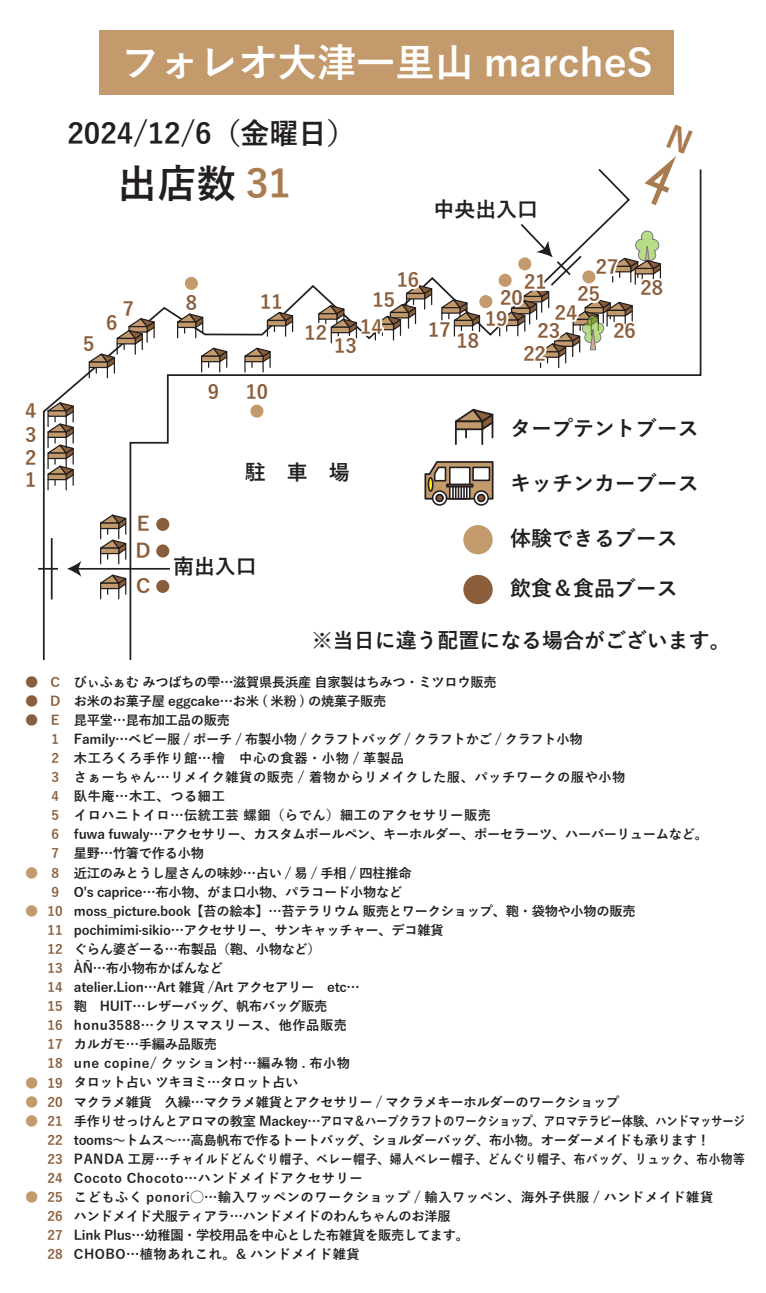
<style>
.page{position:relative;width:766px;height:1293px;background:#fff}
.page>*{position:absolute;margin:0;border:0;box-sizing:border-box;transform-origin:0 0}
.t1{font:700 39.5px "Yu Gothic";color:#231f20}
.t2{font:700 39.25px "Yu Gothic";color:#fff}
.t3{font:700 28.75px "Yu Gothic";color:#231f20}
.t4{font:700 20.88px "Yu Gothic";color:#231f20}
.t5{font:700 19.62px/35px "Yu Gothic";color:#8a5d3b}
.t6{font:700 13.25px/19.1px "Yu Gothic";letter-spacing:-.02em;color:#231f20}
.t7{font:700 13.25px/19.1px "Yu Gothic";color:#8a5d3b}
.t8{font:700 13.25px/19.1px "Yu Gothic";color:#c39a6b;text-align:justify}
.s1{color:#a97b50}
</style>
<div class="page">
<div style="left:99px;top:31px;width:575px;height:64px;background:#c39a6b"></div>
<hr style="left:51px;top:538px;width:2px;height:61px;background:#231f20">
<hr style="left:38px;top:568px;width:20px;height:2px;background:#231f20">
<svg style="left:129px;top:169px;width:573px;height:491px"></svg>
<svg style="left:173px;top:312px;width:33px;height:26px"></svg>
<div style="left:177px;top:321px;width:19px;height:7px;background:#c39a6b;border:1px solid #231f20"></div>
<svg style="left:263px;top:311px;width:32px;height:25px"></svg>
<svg style="left:267px;top:320px;width:19px;height:6px"></svg>
<svg style="left:197px;top:347px;width:33px;height:25px"></svg>
<svg style="left:201px;top:356px;width:19px;height:6px"></svg>
<hr style="left:77px;top:568px;width:93px;height:2px;background:#231f20">
<svg style="left:67px;top:561px;width:14px;height:16px"></svg>
<svg style="left:44px;top:401px;width:30px;height:89px"></svg>
<div style="left:47px;top:431px;width:20px;height:7px;background:#c39a6b;border:1px solid #231f20"></div>
<svg style="left:100px;top:514px;width:27px;height:50px"></svg>
<div style="left:100px;top:522px;width:19px;height:7px;background:#c39a6b;border:1px solid #231f20"></div>
<svg style="left:100px;top:574px;width:27px;height:25px"></svg>
<div style="left:100px;top:582px;width:19px;height:7px;background:#c39a6b;border:1px solid #231f20"></div>
<svg style="left:85px;top:317px;width:72px;height:61px"></svg>
<svg style="left:116px;top:338px;width:20px;height:6px"></svg>
<svg style="left:241px;top:347px;width:32px;height:25px"></svg>
<svg style="left:244px;top:356px;width:19px;height:6px"></svg>
<svg style="left:302px;top:222px;width:364px;height:145px"></svg>
<div style="left:463px;top:525px;width:29px;height:29px;background:#c39a6b;border-radius:50%"></div>
<div style="left:463px;top:575px;width:29px;height:29px;background:#8a5d3b;border-radius:50%"></div>
<div style="left:185px;top:277px;width:13px;height:13px;background:#c39a6b;border-radius:50%"></div>
<div style="left:250px;top:405px;width:13px;height:13px;background:#c39a6b;border-radius:50%"></div>
<div style="left:498px;top:274px;width:13px;height:13px;background:#c39a6b;border-radius:50%"></div>
<div style="left:518px;top:257px;width:13px;height:13px;background:#c39a6b;border-radius:50%"></div>
<div style="left:582px;top:270px;width:13px;height:13px;background:#c39a6b;border-radius:50%"></div>
<div style="left:156px;top:518px;width:13px;height:13px;background:#8a5d3b;border-radius:50%"></div>
<div style="left:156px;top:544px;width:13px;height:13px;background:#8a5d3b;border-radius:50%"></div>
<div style="left:156px;top:580px;width:13px;height:13px;background:#8a5d3b;border-radius:50%"></div>
<div style="left:479px;top:295px;width:13px;height:13px;background:#c39a6b;border-radius:50%"></div>
<svg style="left:639px;top:156px;width:53px;height:55px"></svg>
<h2 class="t2" style="left:121px;top:41px;width:533px">フォレオ大津一里山 marcheS</h2>
<h3 class="t3" style="left:67px;top:117px;width:290px">2024/12/6（金曜日）</h3>
<h1 class="t1" style="left:117px;top:161px;width:175px">出店数 <span class="s1">31</span></h1>
<h3 class="t4" style="left:433px;top:197px;width:106px">中央出入口</h3>
<h3 class="t5" style="left:25px;top:393px;width:13px">4</h3>
<h3 class="t5" style="left:25px;top:417px;width:13px">3</h3>
<h3 class="t5" style="left:25px;top:441px;width:13px">2</h3>
<h3 class="t5" style="left:25px;top:463px;width:13px">1</h3>
<h3 class="t5" style="left:83px;top:327px;width:13px">5</h3>
<h3 class="t5" style="left:123px;top:291px;width:13px">7</h3>
<h3 class="t5" style="left:106px;top:306px;width:13px">6</h3>
<h3 class="t5" style="left:137px;top:507px;width:14px">E</h3>
<h3 class="t5" style="left:135px;top:534px;width:17px">D<br>C</h3>
<h3 class="t5" style="left:186px;top:286px;width:13px">8</h3>
<h3 class="t5" style="left:260px;top:284px;width:24px">11</h3>
<h3 class="t5" style="left:304px;top:315px;width:24px">12</h3>
<h3 class="t5" style="left:396px;top:263px;width:24px">16</h3>
<h3 class="t5" style="left:372px;top:282px;width:24px">15</h3>
<h3 class="t5" style="left:360px;top:310px;width:24px">14</h3>
<h3 class="t5" style="left:334px;top:329px;width:24px">13</h3>
<h3 class="t5" style="left:428px;top:313px;width:24px">17</h3>
<h3 class="t5" style="left:456px;top:324px;width:24px">18</h3>
<h3 class="t5" style="left:595px;top:250px;width:24px">27</h3>
<h3 class="t5" style="left:524px;top:265px;width:24px">21</h3>
<h3 class="t5" style="left:640px;top:270px;width:24px">28</h3>
<h3 class="t5" style="left:577px;top:277px;width:24px">25</h3>
<h3 class="t5" style="left:500px;top:280px;width:24px">20</h3>
<h3 class="t5" style="left:554px;top:296px;width:24px">24</h3>
<h3 class="t5" style="left:485px;top:301px;width:24px">19</h3>
<h3 class="t5" style="left:537px;top:314px;width:24px">23</h3>
<h3 class="t5" style="left:613px;top:314px;width:24px">26</h3>
<h3 class="t5" style="left:523px;top:336px;width:24px">22</h3>
<h3 class="t5" style="left:208px;top:375px;width:13px">9</h3>
<h3 class="t5" style="left:245px;top:375px;width:24px">10</h3>
<h3 class="t4" style="left:245px;top:461px;width:106px">駐　車　場</h3>
<h3 class="t4" style="left:510px;top:417px;width:190px">タープテントブース</h3>
<h3 class="t4" style="left:510px;top:472px;width:190px">キッチンカーブース</h3>
<h3 class="t4" style="left:173px;top:554px;width:85px">南出入口</h3>
<h3 class="t4" style="left:510px;top:527px;width:169px">体験できるブース</h3>
<h3 class="t4" style="left:510px;top:576px;width:169px">飲食＆食品ブース</h3>
<p class="t7" style="left:25px;top:672px;width:15px;text-align:justify">● ● ●</p>
<p class="t8" style="left:25px;top:863px;width:15px">●</p>
<p class="t8" style="left:25px;top:901px;width:15px">●</p>
<p class="t8" style="left:25px;top:1073px;width:15px">● ● ●</p>
<p class="t8" style="left:25px;top:1188px;width:15px">●</p>
<p class="t7" style="left:48px;top:672px;width:17px">C<br>D<br>E<br>1<br>2<br>3<br>4<br>5<br>6<br>7<br>8<br>9<br>10<br>11<br>12<br>13<br>14<br>15<br>16<br>17<br>18<br>19<br>20<br>21<br>22<br>23<br>24<br>25<br>26<br>27<br>28</p>
<h3 class="t4" style="left:312px;top:628px;width:420px">※当日に違う配置になる場合がございます。</h3>
<p class="t6" style="left:74px;top:672px;width:672px">びぃふぁむ みつばちの雫…滋賀県長浜産 自家製はちみつ・ミツロウ販売<br>お米のお菓子屋 eggcake…お米 ( 米粉 ) の焼菓子販売<br>昆平堂…昆布加工品の販売<br>Family…ベビー服 / ポーチ / 布製小物 / クラフトバッグ / クラフトかご / クラフト小物<br>木工ろくろ手作り館…檜　中心の食器・小物 / 革製品<br>さぁーちゃん…リメイク雑貨の販売 / 着物からリメイクした服、パッチワークの服や小物<br>臥牛庵…木工、つる細工<br>イロハニトイロ…伝統工芸 螺鈿（らでん）細工のアクセサリー販売<br>fuwa fuwaly…アクセサリー、カスタムボールペン、キーホルダー、ポーセラーツ、ハーバーリュームなど。<br>星野…竹箸で作る小物<br>近江のみとうし屋さんの味妙…占い / 易 / 手相 / 四柱推命<br>O's caprice…布小物、がま口小物、パラコード小物など<br>moss_picture.book【苔の絵本】…苔テラリウム 販売とワークショップ、鞄・袋物や小物の販売pochimimi·sikio…アクセサリー、サンキャッチャー、デコ雑貨<br>ぐらん婆ざーる…布製品（鞄、小物など）<br>ÀÑ…布小物布かばんなど　<br>atelier.Lion…Art 雑貨 /Art アクセアリー　etc…<br>鞄　HUIT…レザーバッグ、帆布バッグ販売<br>honu3588…クリスマスリース、他作品販売<br>カルガモ…手編み品販売<br>une copine/ クッション村…編み物 . 布小物<br>タロット占い ツキヨミ…タロット占い<br>マクラメ雑貨　久繰…マクラメ雑貨とアクセサリー / マクラメキーホルダーのワークショップ<br>手作りせっけんとアロマの教室 Mackey…アロマ＆ハーブクラフトのワークショップ、アロマテラピー体験、ハンドマッサージtooms～トムス～…高島帆布で作るトートバッグ、ショルダーバッグ、布小物。オーダーメイドも承ります！PANDA 工房…チャイルドどんぐり帽子、ベレー帽子、婦人ベレー帽子、どんぐり帽子、布バッグ、リュック、布小物等Cocoto Chocoto…ハンドメイドアクセサリー<br>こどもふく ponori◯…輸入ワッペンのワークショップ / 輸入ワッペン、海外子供服 / ハンドメイド雑貨<br>ハンドメイド犬服ティアラ…ハンドメイドのわんちゃんのお洋服<br>Link Plus…幼稚園・学校用品を中心とした布雑貨を販売してます。<br>CHOBO…植物あれこれ。&amp; ハンドメイド雑貨</p>
</div>
